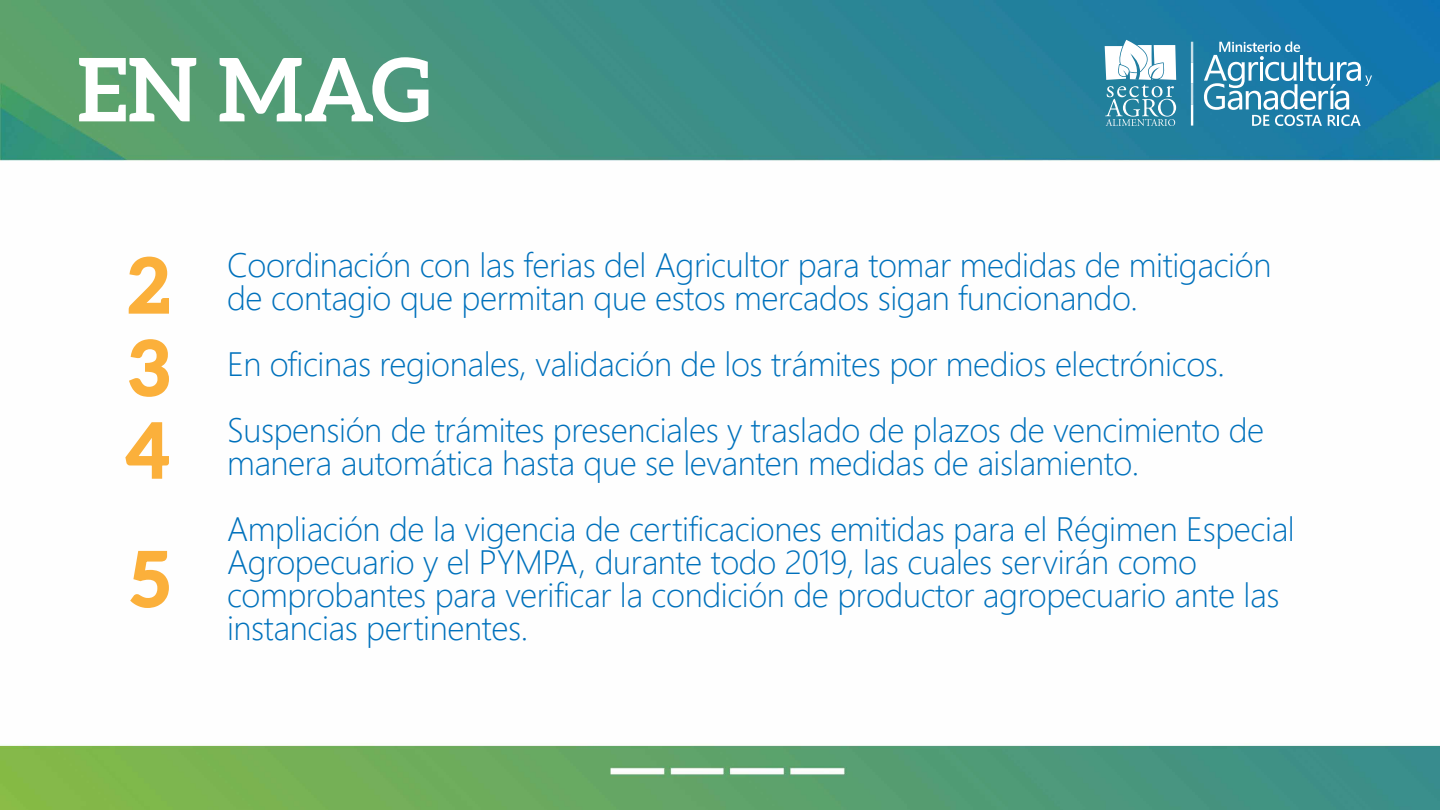
<style>
.page{position:relative;width:1440px;height:810px;background:#fff}
.page>*{position:absolute;margin:0;border:0;box-sizing:border-box;transform-origin:0 0}
.t1{font:700 87.75px "Aleo";color:#fff}
.t2{font:700 75px/82.5px "Aleo";color:#fbb03b;text-align:justify}
.t3{font:300 33.75px/33px "Segoe UI";letter-spacing:-.01em;color:#0071bc}
</style>
<div class="page">
<img style="left:0;top:0;width:1440px;height:810px">
<svg style="left:1191px;top:42px;width:2px;height:84px"></svg>
<svg style="left:1204px;top:41px;width:168px;height:85px"></svg>
<svg style="left:1105px;top:40px;width:71px;height:86px"></svg>
<svg style="left:127px;top:255px;width:43px;height:60px"></svg>
<svg style="left:127px;top:338px;width:43px;height:60px"></svg>
<svg style="left:124px;top:421px;width:47px;height:59px"></svg>
<svg style="left:129px;top:550px;width:41px;height:59px"></svg>
<h1 class="t1" style="left:77px;top:39px;width:354px">EN MAG</h1>
<h2 class="t2" style="left:125px;top:243px;width:45px">2<br>3<br>4</h2>
<h2 class="t2" style="left:131px;top:537px;width:40px">5</h2>
<p class="t3" style="left:227px;top:245px;width:1046px">Coordinación con las ferias del Agricultor para tomar medidas de mitigación de contagio que permitan que estos mercados sigan funcionando.</p>
<p class="t3" style="left:227px;top:328px;width:1039px;line-height:66px">En oficinas regionales, validación de los trámites por medios electrónicos.<br>Suspensión de trámites presenciales y traslado de plazos de vencimiento de</p>
<p class="t3" style="left:227px;top:427px;width:1069px;line-height:66px">manera automática hasta que se levanten medidas de aislamiento.<br>Ampliación de la vigencia de certificaciones emitidas para el Régimen Especial</p>
<p class="t3" style="left:227px;top:542px;width:1054px">Agropecuario y el PYMPA, durante todo 2019, las cuales servirán como comprobantes para verificar la condición de productor agropecuario ante las instancias pertinentes.</p>
</div>
